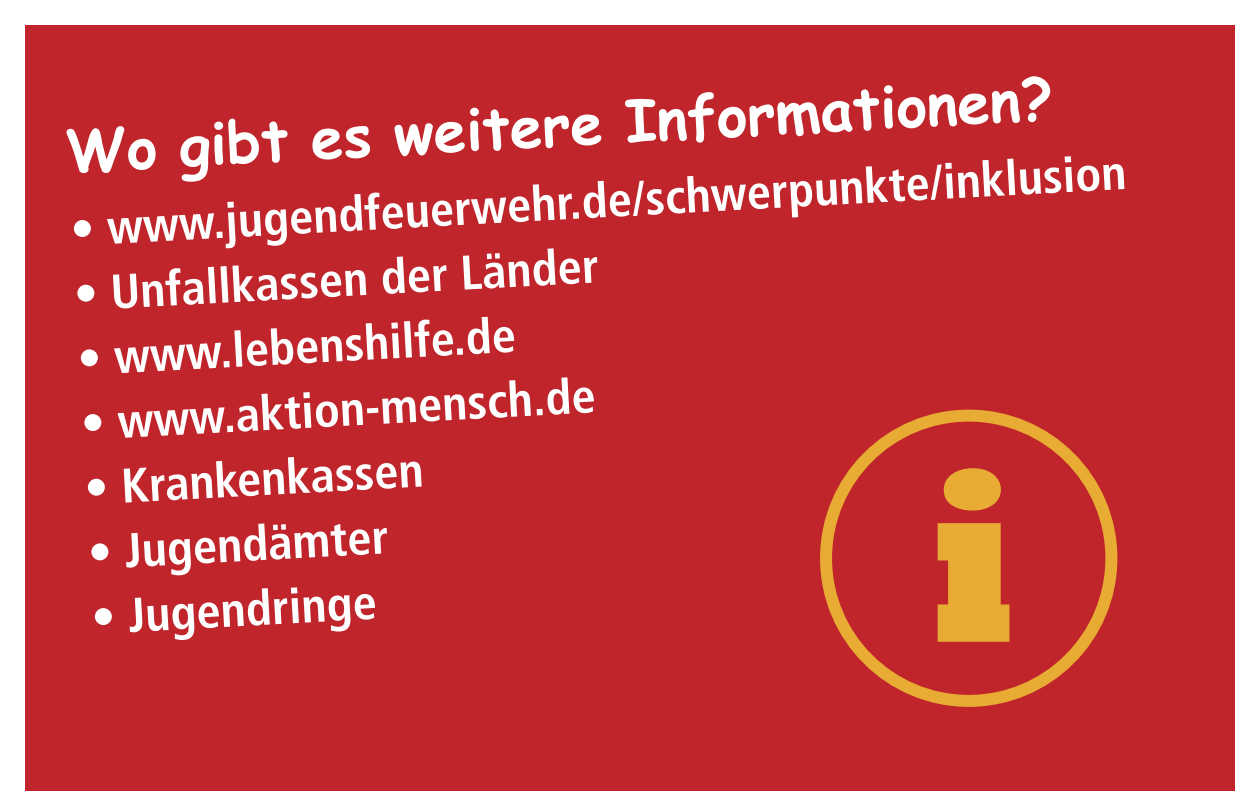
<style>
.page{position:relative;width:1259px;height:808px;background:#fff}
.page>*{position:absolute;margin:0;border:0;box-sizing:border-box;transform-origin:0 0}
.t1{font:800 250.5px "Rockwell";color:#e8ac34;scale:.85 1}
.t2{font:700 58.2px "Comic Sans MS";color:#fff}
.t3{font:700 condensed 48.6px "Frutiger";color:#fff}
</style>
<div class="page">
<div style="left:26px;top:26px;width:1208px;height:764px;background:#c0252b"></div>
<svg style="left:820px;top:410px;width:297px;height:297px"></svg>
<p class="t2" style="left:64px;top:117px;width:990px;rotate:-3deg">Wo gibt es weitere Informationen?</p>
<p class="t3" style="left:69px;top:209px;width:1059px;rotate:-3deg">• www.jugendfeuerwehr.de/schwerpunkte/inklusion</p>
<p class="t3" style="left:73px;top:274px;width:527px;rotate:-3deg">• Unfallkassen der Länder</p>
<p class="t3" style="left:76px;top:339px;width:440px;rotate:-3deg">• www.lebenshilfe.de</p>
<p class="t3" style="left:80px;top:403px;width:517px;rotate:-3deg">• www.aktion-mensch.de</p>
<p class="t3" style="left:83px;top:468px;width:341px;rotate:-3deg">• Krankenkassen</p>
<p class="t3" style="left:87px;top:533px;width:302px;rotate:-3deg">• Jugendämter</p>
<p class="t3" style="left:90px;top:597px;width:287px;rotate:-3deg">• Jugendringe</p>
<h1 class="t1" style="left:930px;top:409px;width:104px">i</h1>
</div>
